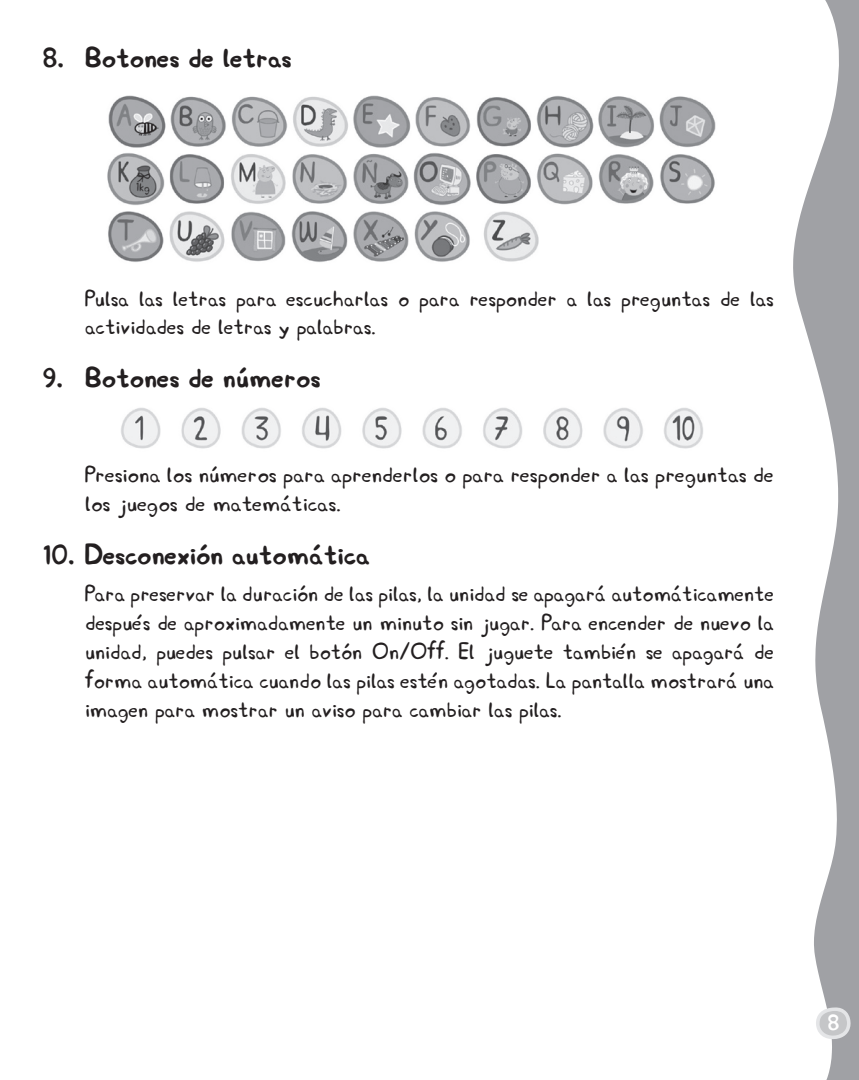
<style>
.page{position:relative;width:859px;height:1080px;background:#fff}
.page>*{position:absolute;margin:0;border:0;box-sizing:border-box;transform-origin:0 0}
.t1{font:700 30px "Peppa";color:#231f20}
.t2{font:24px/28.8px "Peppa";color:#231f20}
.t3{font:24px/28.8px "Peppa";color:#231f20;scale:1.04 1}
.t4{font:700 24px "Peppa";color:#fff}
</style>
<div class="page">
<svg style="left:793px;top:0;width:66px;height:1080px;fill:#a0a1a5"></svg>
<svg style="left:814px;top:1007px;width:37px;height:33px"></svg>
<img style="left:107px;top:95px;width:609px;height:167px">
<img style="left:121px;top:408px;width:582px;height:41px">
<p class="t1" style="left:43px;top:38px;width:251px">8. Botones de letras</p>
<p class="t2" style="left:85px;top:283px;width:690px">Pulsa las letras para escucharlas o para responder a las preguntas de las actividades de letras y palabras.</p>
<p class="t1" style="left:43px;top:359px;width:280px">9. Botones de números</p>
<p class="t3" style="left:85px;top:460px;width:664px">Presiona los números para aprenderlos o para responder a las preguntas de los juegos de matemáticas.</p>
<p class="t1" style="left:43px;top:536px;width:329px">10. Desconexión automática</p>
<p class="t2" style="left:85px;top:579px;width:690px;text-align:justify">Para preservar la duración de las pilas, la unidad se apagará automáticamente después de aproximadamente un minuto sin jugar. Para encender de nuevo la unidad, puedes pulsar el botón On/Off. El juguete también se apagará de forma automática cuando las pilas estén agotadas. La pantalla mostrará una imagen para mostrar un aviso para cambiar las pilas.</p>
<p class="t4" style="left:827px;top:1007px;width:14px">8</p>
</div>
